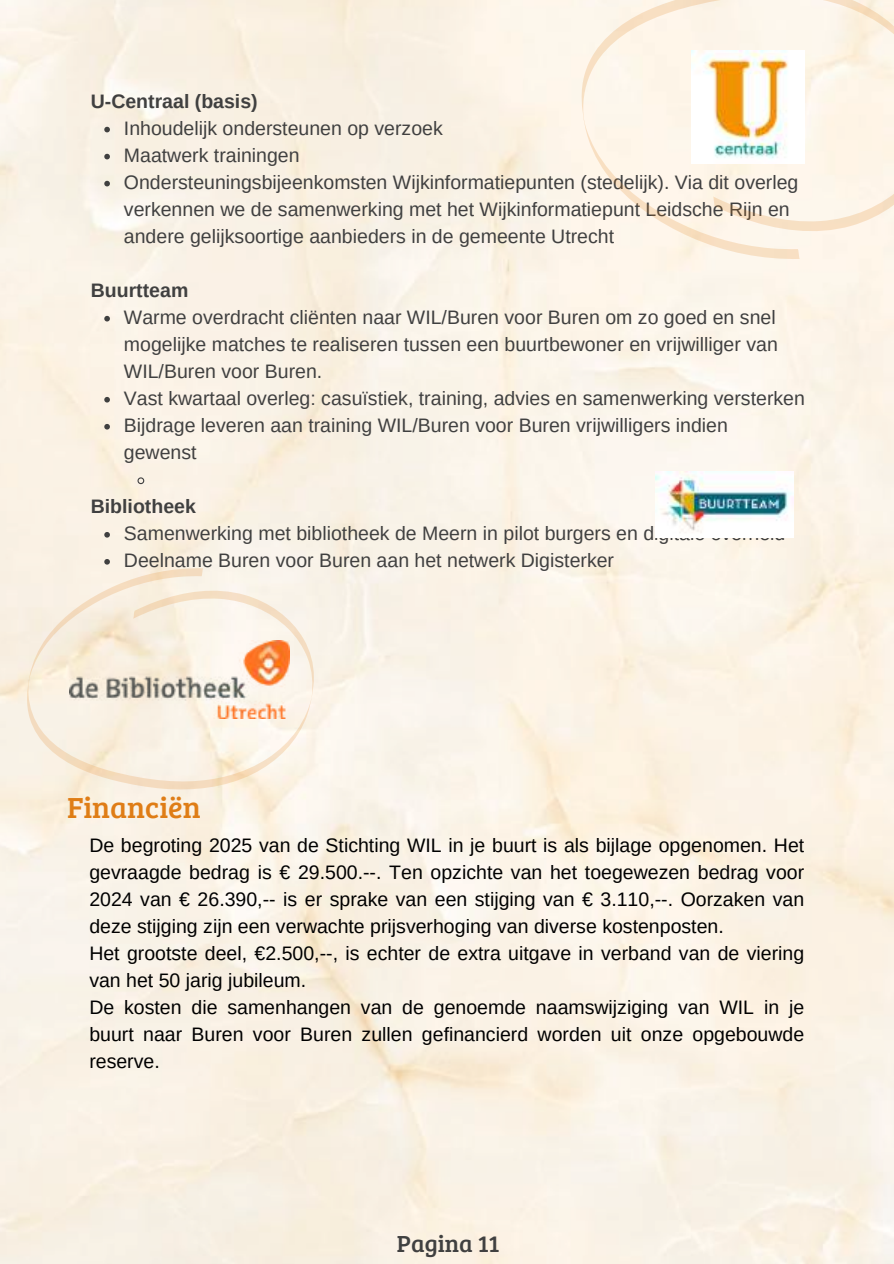
<style>
.page{position:relative;width:894px;height:1264px;background:#fff}
.page>*{position:absolute;margin:0;border:0;box-sizing:border-box;transform-origin:0 0}
.t1{font:30px "Bree Serif";color:#df7d16}
.t2{font:24px "Bree Serif";color:#404040}
.t3{font:19.5px/27px "Arimo";color:#404040}
.t4{font:19.5px/27px "Arimo";color:#000}
.t5{font:700 19.5px "Arimo";color:#404040}
</style>
<div class="page">
<svg style="left:104px;top:127px;width:6px;height:5px"></svg>
<svg style="left:104px;top:154px;width:6px;height:5px"></svg>
<svg style="left:104px;top:181px;width:6px;height:5px"></svg>
<svg style="left:104px;top:316px;width:6px;height:5px"></svg>
<svg style="left:104px;top:397px;width:6px;height:5px"></svg>
<svg style="left:104px;top:424px;width:6px;height:5px"></svg>
<svg style="left:137px;top:476px;width:8px;height:9px"></svg>
<svg style="left:104px;top:532px;width:6px;height:5px"></svg>
<svg style="left:104px;top:559px;width:6px;height:5px"></svg>
<svg style="left:581px;top:0;width:312px;height:260px;background:#fdf3e6"></svg>
<img style="left:690px;top:50px;width:114px;height:114px">
<svg style="left:27px;top:567px;width:286px;height:222px;background:#f8efe0"></svg>
<img style="left:655px;top:472px;width:138px;height:62px">
<img style="left:69px;top:640px;width:220px;height:79px">
<p class="t5" style="left:91px;top:90px;width:168px">U-Centraal (basis)</p>
<p class="t3" style="left:124px;top:114px;width:675px">Inhoudelijk ondersteunen op verzoek<br>Maatwerk trainingen<br>Ondersteuningsbijeenkomsten Wijkinformatiepunten (stedelijk). Via dit overleg verkennen we de samenwerking met het Wijkinformatiepunt Leidsche Rijn en andere gelijksoortige aanbieders in de gemeente Utrecht</p>
<p class="t5" style="left:91px;top:279px;width:99px">Buurtteam</p>
<p class="t3" style="left:124px;top:303px;width:682px">Warme overdracht cliënten naar WIL/Buren voor Buren om zo goed en snel mogelijke matches te realiseren tussen een buurtbewoner en vrijwilliger van WIL/Buren voor Buren.<br>Vast kwartaal overleg: casuïstiek, training, advies en samenwerking versterken Bijdrage leveren aan training WIL/Buren voor Buren vrijwilligers indien gewenst</p>
<p class="t5" style="left:91px;top:495px;width:107px">Bibliotheek</p>
<p class="t3" style="left:124px;top:519px;width:663px">Samenwerking met bibliotheek de Meern in pilot burgers en digitale overheid<br>Deelname Buren voor Buren aan het netwerk Digisterker</p>
<h1 class="t1" style="left:67px;top:785px;width:135px">Financiën</h1>
<p class="t4" style="left:89px;top:831px;width:716px">De begroting 2025 van de Stichting WIL in je buurt is als bijlage opgenomen. Het gevraagde bedrag is € 29.500.--. Ten opzichte van het toegewezen bedrag voor 2024 van € 26.390,-- is er sprake van een stijging van € 3.110,--. Oorzaken van deze stijging zijn een verwachte prijsverhoging van diverse kostenposten.<br>Het grootste deel, €2.500,--, is echter de extra uitgave in verband van de viering van het 50 jarig jubileum.<br>De kosten die samenhangen van de genoemde naamswijziging van WIL in je buurt naar Buren voor Buren zullen gefinancierd worden uit onze opgebouwde reserve.</p>
<p class="t2" style="left:397px;top:1225px;width:104px">Pagina 11</p>
</div>
